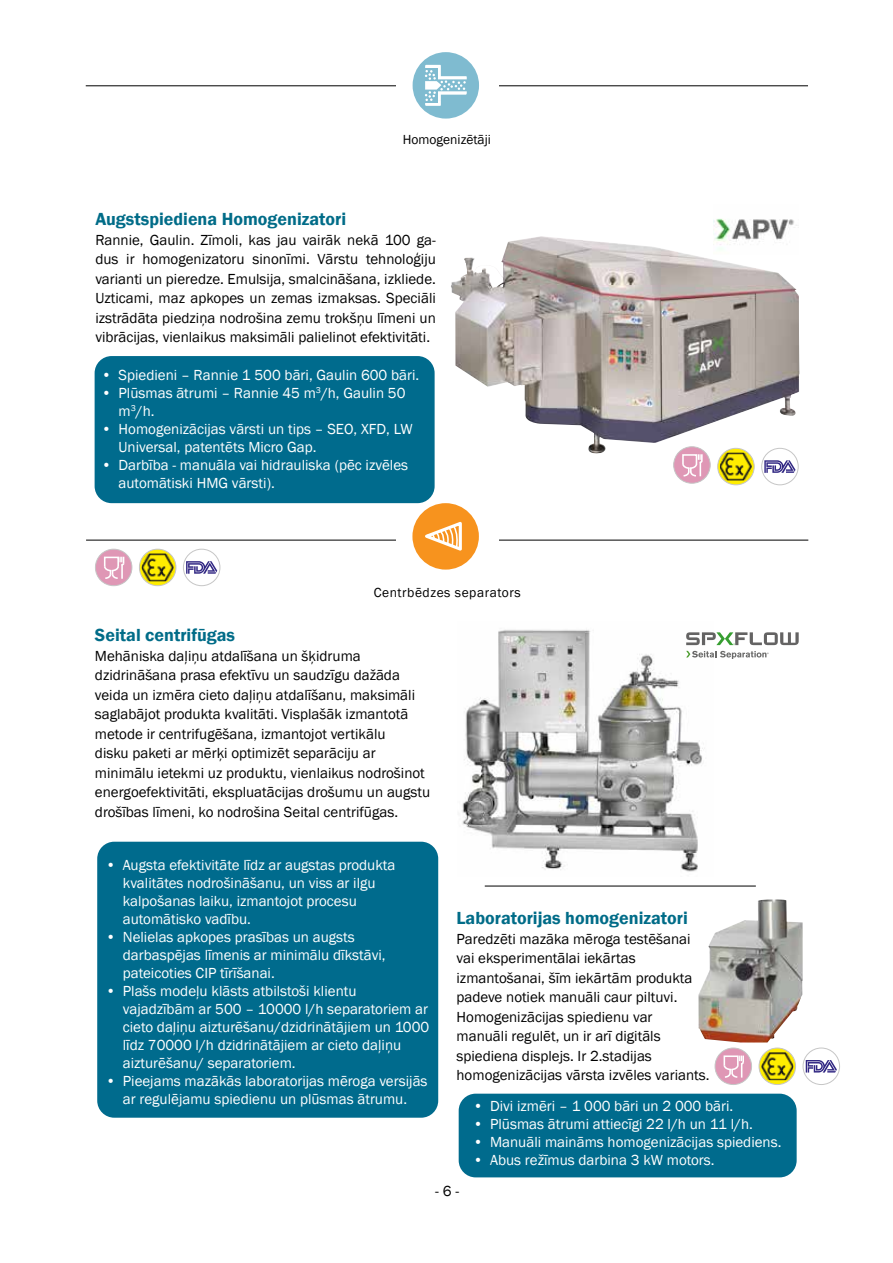
<style>
.page{position:relative;width:893px;height:1263px;background:#fff}
.page>*{position:absolute;margin:0;border:0;box-sizing:border-box;transform-origin:0 0}
.t1{font:600 18px "Franklin Gothic";color:#006c88}
.t2{font:15px/19.5px "Franklin Gothic";color:#000}
.t3{font:15px/18px "Franklin Gothic";color:#fff}
.t4{font:13.5px "Franklin Gothic";letter-spacing:.04em;color:#000}
.t5{font:13.5px "Franklin Gothic";color:#000}
</style>
<div class="page">
<img style="left:698px;top:899px;width:105px;height:143px">
<div style="left:459px;top:1094px;width:338px;height:83px;background:#006b8d;border-radius:17px"></div>
<hr style="left:485px;top:886px;width:271px;height:1px;background:#000">
<img style="left:451px;top:236px;width:348px;height:219px">
<svg style="left:718px;top:448px;width:36px;height:37px"></svg>
<img style="left:720px;top:453px;width:32px;height:27px">
<div style="left:717px;top:448px;width:37px;height:37px;border:1px solid #c6c6c6;border-radius:50%"></div>
<svg style="left:674px;top:448px;width:36px;height:33px"></svg>
<div style="left:673px;top:446px;width:37px;height:37px;border:1px solid #c6c6c6;border-radius:50%"></div>
<svg style="left:764px;top:460px;width:31px;height:13px"></svg>
<div style="left:761px;top:448px;width:37px;height:37px;border:1px solid #c6c6c6;border-radius:50%"></div>
<hr style="left:86px;top:86px;width:722px;height:1px;background:#000">
<div style="left:396px;top:36px;width:103px;height:107px;background:#fff"></div>
<div style="left:413px;top:52px;width:66px;height:67px;background:#7fbbd0;border-radius:33px"></div>
<svg style="left:425px;top:65px;width:42px;height:41px"></svg>
<hr style="left:86px;top:540px;width:722px;height:1px;background:#000">
<div style="left:396px;top:490px;width:103px;height:108px;background:#fff"></div>
<img style="left:462px;top:629px;width:243px;height:243px">
<div style="left:412px;top:503px;width:67px;height:67px;background:#f7931e;border-radius:50%"></div>
<svg style="left:425px;top:521px;width:37px;height:30px"></svg>
<svg style="left:139px;top:549px;width:37px;height:37px"></svg>
<img style="left:142px;top:553px;width:32px;height:28px">
<div style="left:139px;top:549px;width:37px;height:37px;border:1px solid #c6c6c6;border-radius:50%"></div>
<svg style="left:95px;top:551px;width:37px;height:33px"></svg>
<div style="left:95px;top:549px;width:37px;height:37px;border:1px solid #c6c6c6;border-radius:50%"></div>
<svg style="left:186px;top:561px;width:31px;height:13px"></svg>
<div style="left:183px;top:549px;width:37px;height:37px;border:1px solid #c6c6c6;border-radius:50%"></div>
<div style="left:97px;top:842px;width:341px;height:276px;background:#006b8d;border-radius:17px"></div>
<svg style="left:686px;top:632px;width:113px;height:13px"></svg>
<svg style="left:686px;top:651px;width:83px;height:8px"></svg>
<svg style="left:759px;top:1048px;width:37px;height:36px"></svg>
<img style="left:761px;top:1052px;width:32px;height:28px">
<div style="left:759px;top:1048px;width:37px;height:37px;border:1px solid #c6c6c6;border-radius:50%"></div>
<svg style="left:715px;top:1050px;width:37px;height:33px"></svg>
<div style="left:715px;top:1048px;width:37px;height:37px;border:1px solid #c6c6c6;border-radius:50%"></div>
<svg style="left:806px;top:1060px;width:31px;height:12px"></svg>
<div style="left:803px;top:1048px;width:37px;height:37px;border:1px solid #c6c6c6;border-radius:50%"></div>
<img style="left:714px;top:218px;width:85px;height:36px">
<div style="left:95px;top:356px;width:340px;height:147px;background:#006b8d;border-radius:17px"></div>
<p class="t5" style="left:403px;top:131px;width:90px">Homogenizētāji</p>
<p class="t1" style="left:95px;top:208px;width:252px">Augstspiediena Homogenizatori</p>
<p class="t2" style="left:95px;top:230px;width:342px;text-align:justify">Rannie, Gaulin. Zīmoli, kas jau vairāk nekā 100 ga&shy;dus ir homogenizatoru sinonīmi. Vārstu tehnoloģiju varianti un pieredze. Emulsija, smalcināšana, izkliede.<br>Uzticami, maz apkopes un zemas izmaksas. Speciāli izstrādāta piedziņa nodrošina zemu trokšņu līmeni un vibrācijas, vienlaikus maksimāli palielinot efektivitāti.</p>
<p class="t3" style="left:102px;top:367px;width:319px">• Spiedieni – Rannie 1 500 bāri, Gaulin 600 bāri.</p>
<p class="t3" style="left:119px;top:385px;width:288px;text-indent:-17px">• Plūsmas ātrumi – Rannie 45 m<sup>3</sup>/h, Gaulin 50 m<sup>3</sup>/h.</p>
<p class="t3" style="left:119px;top:421px;width:295px;text-indent:-17px">• Homogenizācijas vārsti un tips – SEO, XFD, LW<br>Universal, patentēts Micro Gap.</p>
<p class="t3" style="left:119px;top:457px;width:291px;text-indent:-17px">• Darbība - manuāla vai hidrauliska (pēc izvēles automātiski HMG vārsti).</p>
<p class="t4" style="left:374px;top:584px;width:149px">Centrbēdzes separators</p>
<p class="t1" style="left:95px;top:624px;width:142px">Seital centrifūgas</p>
<p class="t2" style="left:95px;top:646px;width:337px">Mehāniska daļiņu atdalīšana un šķidruma dzidrināšana prasa efektīvu un saudzīgu dažāda veida un izmēra cieto daļiņu atdalīšanu, maksimāli saglabājot produkta kvalitāti. Visplašāk izmantotā metode ir centrifugēšana, izmantojot vertikālu<br>disku paketi ar mērķi optimizēt separāciju ar minimālu ietekmi uz produktu, vienlaikus nodrošinot energoefektivitāti, ekspluatācijas drošumu un augstu drošības līmeni, ko nodrošina Seital centrifūgas.</p>
<p class="t3" style="left:123px;top:856px;width:274px;text-indent:-17px">• Augsta efektivitāte līdz ar augstas produkta kvalitātes nodrošināšanu, un viss ar ilgu kalpošanas laiku, izmantojot procesu automātisko vadību.</p>
<p class="t3" style="left:123px;top:928px;width:264px;text-indent:-17px">• Nelielas apkopes prasības un augsts darbaspējas līmenis ar minimālu dīkstāvi, pateicoties CIP tīrīšanai.</p>
<p class="t3" style="left:123px;top:982px;width:308px;text-indent:-17px">• Plašs modeļu klāsts atbilstoši klientu vajadzībām ar 500 – 10000 l/h separatoriem ar cieto daļiņu aizturēšanu/dzidrinātājiem un 1000 līdz 70000 l/h dzidrinātājiem ar cieto daļiņu aizturēšanu/ separatoriem.</p>
<p class="t3" style="left:106px;top:1072px;width:323px;text-align:center">• Pieejams mazākās laboratorijas mēroga versijās ar regulējamu spiedienu un plūsmas ātrumu.</p>
<p class="t1" style="left:457px;top:907px;width:233px">Laboratorijas homogenizatori</p>
<p class="t2" style="left:457px;top:929px;width:255px">Paredzēti mazāka mēroga testēšanai vai eksperimentālai iekārtas izmantošanai, šīm iekārtām produkta padeve notiek manuāli caur piltuvi.<br>Homogenizācijas spiedienu var<br>manuāli regulēt, un ir arī digitāls spiediena displejs. Ir 2.stadijas homogenizācijas vārsta izvēles variants.</p>
<p class="t3" style="left:473px;top:1098px;width:262px">• Divi izmēri – 1 000 bāri un 2 000 bāri.</p>
<p class="t3" style="left:473px;top:1116px;width:281px">• Plūsmas ātrumi attiecīgi 22 l/h un 11 l/h.</p>
<p class="t3" style="left:473px;top:1134px;width:310px">• Manuāli maināms homogenizācijas spiediens.</p>
<p class="t3" style="left:473px;top:1152px;width:243px">• Abus režīmus darbina 3 kW motors.</p>
<p class="t2" style="left:435px;top:1182px;width:25px">- 6 -</p>
</div>
